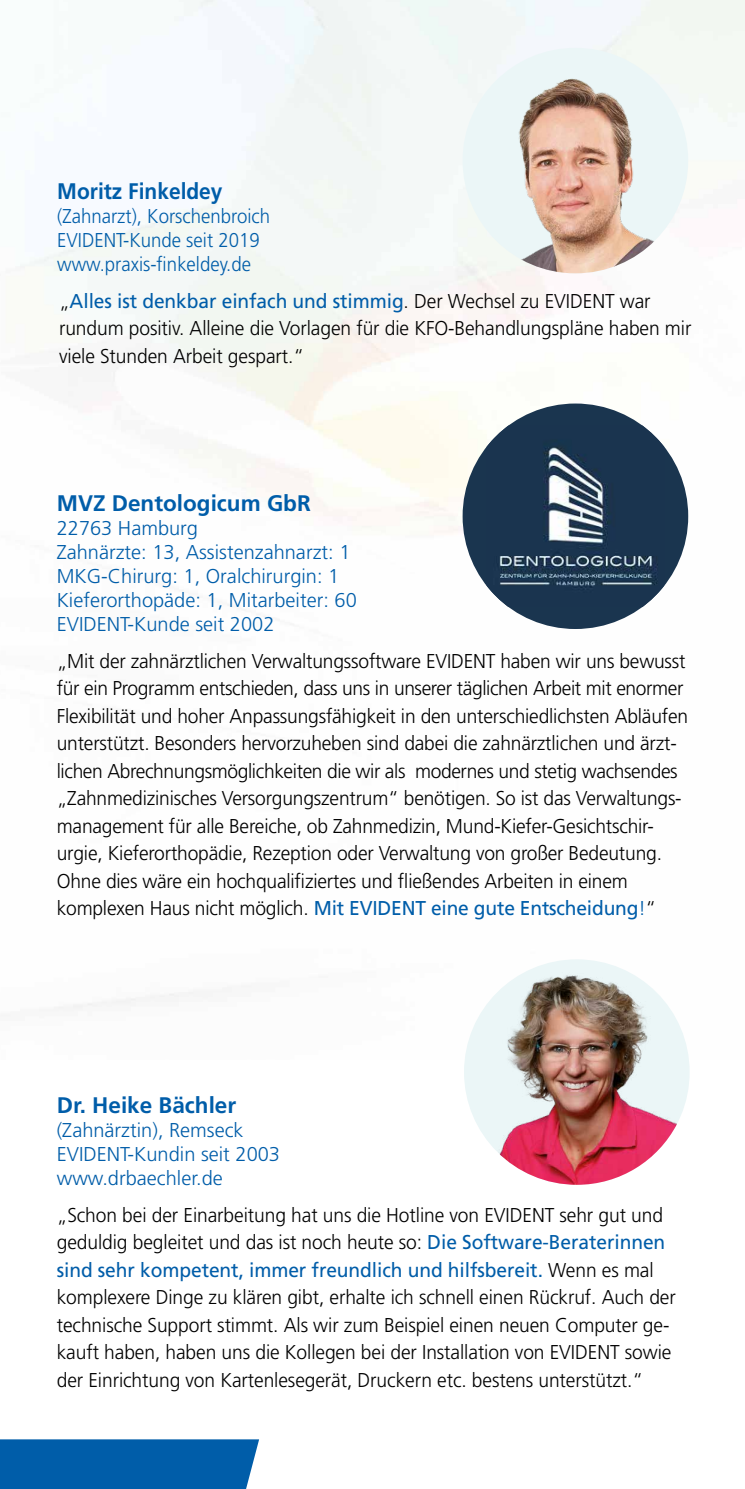
<style>
.page{position:relative;width:745px;height:1489px;background:#fff}
.page>*{position:absolute;margin:0;border:0;box-sizing:border-box;transform-origin:0 0}
.t1{font:700 22.5px "Frutiger";color:#005da9}
.t2{font:700 22.5px "Frutiger";color:#005da9;scale:.93 1}
.t3{font:300 20px/27.5px "Frutiger";letter-spacing:-.01em;color:#000;scale:.96 1}
.t4{font:300 20px/24px "Frutiger";color:#005da9}
.t5{font:300 20px/24px "Frutiger";color:#005da9;scale:.93 1}
.s1{font-weight:400;color:#005da9}
.s2{color:#005da9}
</style>
<div class="page">
<img style="left:20px;top:0;width:724px;height:1059px">
<div style="left:463px;top:959px;width:226px;height:225px;background:#ebf6f7;border-radius:50%"></div>
<img style="left:463px;top:972px;width:213px;height:212px">
<div style="left:462px;top:403px;width:225px;height:226px;background:#1a354f;border-radius:50%"></div>
<img style="left:486px;top:425px;width:178px;height:182px">
<div style="left:462px;top:48px;width:225px;height:225px;background:#ebf6f7;border-radius:50%"></div>
<img style="left:462px;top:71px;width:225px;height:202px">
<div style="left:0;top:1439px;width:259px;height:49px;background:#005da9"></div>
<p class="t2" style="left:57px;top:178px;width:179px">Moritz Finkeldey</p>
<p class="t5" style="left:57px;top:204px;width:230px">(Zahnarzt), Korschenbroich<br>EVIDENT-Kunde seit 2019 www.praxis-finkeldey.de</p>
<p class="t3" style="left:59px;top:287px;width:659px">„<span class="s1">Alles ist denkbar einfach und stimmig</span>. Der Wechsel zu EVIDENT war rundum positiv. Alleine die Vorlagen für die KFO-Behandlungspläne haben mir viele Stunden Arbeit gespart.“</p>
<p class="t1" style="left:57px;top:489px;width:255px">MVZ Dentologicum GbR</p>
<p class="t4" style="left:57px;top:515px;width:301px">22763 Hamburg<br>Zahnärzte: 13, Assistenzahnarzt: 1<br>MKG-Chirurg: 1, Oralchirurgin: 1<br>Kieferorthopäde: 1, Mitarbeiter: 60<br>EVIDENT-Kunde seit 2002</p>
<p class="t3" style="left:57px;top:647px;width:658px">„Mit der zahnärztlichen Verwaltungssoftware EVIDENT haben wir uns bewusst für ein Programm entschieden, dass uns in unserer täglichen Arbeit mit enormer Flexibilität und hoher Anpassungsfähigkeit in den unterschiedlichsten Abläufen unterstützt. Besonders hervorzuheben sind dabei die zahnärztlichen und ärzt&shy;lichen Abrechnungsmöglichkeiten die wir als modernes und stetig wachsendes „Zahnmedizinisches Versorgungszentrum“ benötigen. So ist das Verwaltungs&shy;management für alle Bereiche, ob Zahnmedizin, Mund-Kiefer-Gesichtschir&shy;urgie, Kieferorthopädie, Rezeption oder Verwaltung von großer Bedeutung.<br>Ohne dies wäre ein hochqualifiziertes und fließendes Arbeiten in einem komplexen Haus nicht möglich. <span class="s1">Mit EVIDENT eine gute Entscheidung</span><span class="s2">!</span>“</p>
<p class="t1" style="left:57px;top:1091px;width:181px">Dr. Heike Bächler</p>
<p class="t4" style="left:57px;top:1117px;width:225px">(Zahnärztin), Remseck<br>EVIDENT-Kundin seit 2003 www.drbaechler.de</p>
<p class="t3" style="left:57px;top:1200px;width:646px">„Schon bei der Einarbeitung hat uns die Hotline von EVIDENT sehr gut und geduldig begleitet und das ist noch heute so: <span class="s1">Die Software-Beraterinnen sind sehr kompetent, immer freundlich und hilfsbereit.</span> Wenn es mal komplexere Dinge zu klären gibt, erhalte ich schnell einen Rückruf. Auch der technische Support stimmt. Als wir zum Beispiel einen neuen Computer ge&shy;kauft haben, haben uns die Kollegen bei der Installation von EVIDENT sowie der Einrichtung von Kartenlesegerät, Druckern etc. bestens unterstützt.“</p>
</div>
